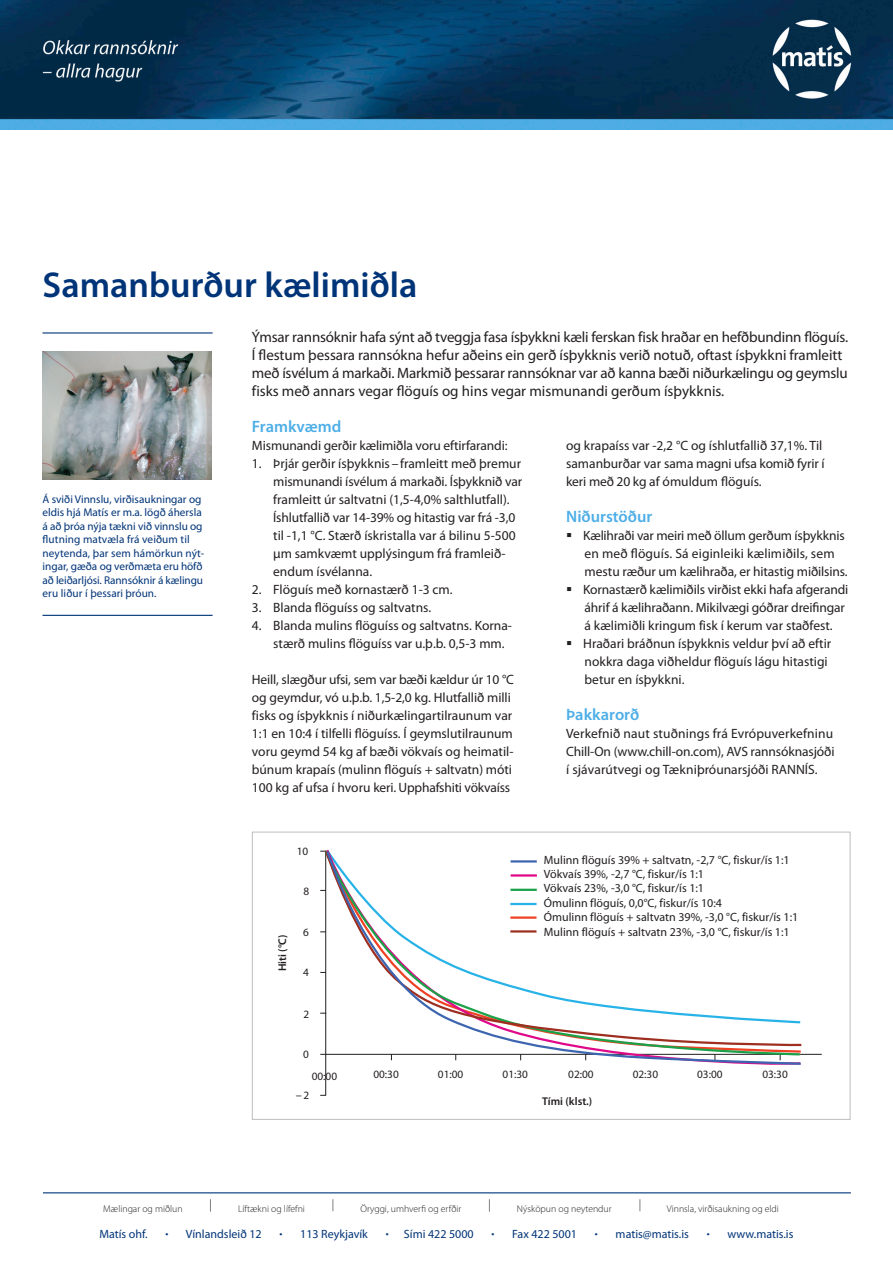
<style>
.page{position:relative;width:893px;height:1263px;background:#fff}
.page>*{position:absolute;margin:0;border:0;box-sizing:border-box;transform-origin:0 0}
.Fyrirsögn{font:600 36px "Myriad Pro";color:#003478}
.Undir_fyrirsögn{font:600 16.5px "Myriad Pro";color:#4daee7}
.Texti_undir_fyrirsög{font:15px/18px "Myriad Pro";letter-spacing:-.01em;color:#231f20}
.Texti_undir_fyrirsög-2{font:13.5px/18px "Myriad Pro";color:#231f20}
.Myndatexti_skýringar{font:12px "Myriad Pro";color:#231f20}
.t1{font:12px "Myriad Pro";color:#003478}
.Myndatexti_skýringar-2{font:11.25px/13.5px "Myriad Pro";color:#003478}
.Myndatexti_skýringar-3{font:11.25px "Myriad Pro";color:#231f20}
.Myndatexti_skýringar-4{font:600 11.25px "Myriad Pro";color:#231f20}
.t2{font:300 9.75px "Myriad Pro";color:#231f20}
.s1{font-size:11.25px}
.s2{font-size:10.5px}
</style>
<div class="page">
<hr style="left:43px;top:1192px;width:808px;height:1px;background:#003478">
<svg style="left:210px;top:1199px;width:1px;height:12px"></svg>
<svg style="left:333px;top:1199px;width:1px;height:12px"></svg>
<svg style="left:489px;top:1199px;width:1px;height:13px"></svg>
<svg style="left:639px;top:1199px;width:1px;height:12px"></svg>
<img style="left:0;top:0;width:893px;height:130px">
<hr style="left:43px;top:332px;width:170px;height:1px;background:#003478">
<hr style="left:43px;top:615px;width:170px;height:1px;background:#003478">
<hr style="left:325px;top:851px;width:1px;height:245px;background:#231f20">
<hr style="left:320px;top:1054px;width:502px;height:1px;background:#231f20">
<svg style="left:325px;top:850px;width:478px;height:216px"></svg>
<hr style="left:511px;top:860px;width:26px;height:2px;background:#3e66b0">
<hr style="left:511px;top:874px;width:26px;height:2px;background:#e00988">
<hr style="left:510px;top:889px;width:27px;height:2px;background:#1aa048">
<hr style="left:510px;top:903px;width:27px;height:2px;background:#27b3e7">
<hr style="left:510px;top:916px;width:26px;height:3px;background:#ef4224">
<hr style="left:510px;top:930px;width:26px;height:2px;background:#9e2f21">
<div style="left:252px;top:832px;width:598px;height:288px;border:1px solid #bcbdc0"></div>
<img style="left:43px;top:352px;width:168px;height:128px">
<p class="Fyrirsögn" style="left:43px;top:262px;width:376px">Samanburður kælimiðla</p>
<p class="Myndatexti_skýringar-2" style="left:43px;top:492px;width:163px">Á sviði Vinnslu, virðisaukningar og eldis hjá Matís er m.a. lögð áhersla á að þróa nýja tækni við vinnslu og flutning matvæla frá veiðum til neytenda, þar sem hámörkun nýt&shy;ingar, gæða og verðmæta eru höfð að leiðarljósi. Rannsóknir á kælingu eru liður í þessari þróun.</p>
<p class="Texti_undir_fyrirsög" style="left:252px;top:328px;width:598px">Ýmsar rannsóknir hafa sýnt að tveggja fasa ísþykkni kæli ferskan fisk hraðar en hefðbundinn flöguís.<br>Í flestum þessara rannsókna hefur aðeins ein gerð ísþykknis verið notuð, oftast ísþykkni framleitt með ísvélum á markaði. Markmið þessarar rannsóknar var að kanna bæði niðurkælingu og geymslu fisks með annars vegar flöguís og hins vegar mismunandi gerðum ísþykknis.</p>
<p class="Undir_fyrirsögn" style="left:252px;top:416px;width:91px">Framkvæmd</p>
<p class="Texti_undir_fyrirsög-2" style="left:252px;top:436px;width:257px">Mismunandi gerðir kælimiðla voru eftirfarandi:</p>
<p class="Texti_undir_fyrirsög-2" style="left:273px;top:454px;width:251px;text-indent:-21px">1. Þrjár gerðir ísþykknis –framleitt með þremur mismunandi ísvélum á markaði. Ísþykknið var framleitt úr saltvatni (1,5-4,0% salthlutfall).<br>Íshlutfallið var 14-39% og hitastig var frá -3,0 til -1,1 °C. Stærð ískristalla var á bilinu 5-500 μm samkvæmt upplýsingum frá framleið&shy;endum ísvélanna.</p>
<p class="Texti_undir_fyrirsög-2" style="left:252px;top:580px;width:202px">2. Flöguís með kornastærð 1-3 cm.</p>
<p class="Texti_undir_fyrirsög-2" style="left:252px;top:598px;width:181px">3. Blanda flöguíss og saltvatns.</p>
<p class="Texti_undir_fyrirsög-2" style="left:273px;top:616px;width:240px;text-indent:-21px">4. Blanda mulins flöguíss og saltvatns. Korna&shy;stærð mulins flöguíss var u.þ.b. 0,5-3 mm.</p>
<p class="Texti_undir_fyrirsög-2" style="left:252px;top:670px;width:264px">Heill, slægður ufsi, sem var bæði kældur úr 10 °C og geymdur, vó u.þ.b. 1,5-2,0 kg. Hlutfallið milli fisks og ísþykknis í niðurkælingartilraunum var 1:1 en 10:4 í tilfelli flöguíss. Í geymslutilraunum voru geymd 54 kg af bæði vökvaís og heimatil&shy;búnum krapaís (mulinn flöguís + saltvatn) móti 100 kg af ufsa í hvoru keri. Upphafshiti vökvaíss</p>
<p class="Texti_undir_fyrirsög-2" style="left:566px;top:436px;width:260px">og krapaíss var -2,2 °C og íshlutfallið 37,1%. Til samanburðar var sama magni ufsa komið fyrir í keri með 20 kg af ómuldum flöguís.</p>
<p class="Undir_fyrirsögn" style="left:566px;top:506px;width:88px">Niðurstöður</p>
<p class="Texti_undir_fyrirsög-2" style="left:583px;top:526px;width:266px">Kælihraði var meiri með öllum gerðum ísþykknis en með flöguís. Sá eiginleiki kælimiðils, sem mestu ræður um kælihraða, er hitastig miðilsins.</p>
<p class="Texti_undir_fyrirsög-2" style="left:583px;top:580px;width:267px">Kornastærð kælimiðils virðist ekki hafa afgerandi áhrif á kælihraðann. Mikilvægi góðrar dreifingar á kælimiðli kringum fisk í kerum var staðfest.</p>
<p class="Texti_undir_fyrirsög-2" style="left:583px;top:634px;width:250px">Hraðari bráðnun ísþykknis veldur því að eftir nokkra daga viðheldur flöguís lágu hitastigi betur en ísþykkni.</p>
<p class="Undir_fyrirsögn" style="left:566px;top:704px;width:75px">Þakkarorð</p>
<p class="Texti_undir_fyrirsög-2" style="left:566px;top:724px;width:270px;text-align:justify">Verkefnið naut stuðnings frá Evrópuverkefninu Chill-On (www.chill-on.com), AVS rannsóknasjóði í sjávarútvegi og Tækniþróunarsjóði RANNÍS.</p>
<p class="Myndatexti_skýringar-3" style="left:297px;top:844px;width:13px">10</p>
<p class="Myndatexti_skýringar-3" style="left:304px;top:884px;width:7px">8</p>
<p class="Myndatexti_skýringar-4" style="left:275px;top:971px;width:39px;rotate:-90deg">Hiti (°C)</p>
<p class="Myndatexti_skýringar-3" style="left:303px;top:925px;width:7px">6</p>
<p class="Myndatexti_skýringar-3" style="left:303px;top:965px;width:7px">4</p>
<p class="Myndatexti_skýringar" style="left:544px;top:852px;width:247px">Mulinn flöguís 39% + saltvatn, -2,7 °C, fiskur/ís 1:1</p>
<p class="Myndatexti_skýringar" style="left:544px;top:867px;width:162px">Vökvaís 39%, -2,7 °C, fiskur/ís 1:1</p>
<p class="Myndatexti_skýringar" style="left:544px;top:881px;width:162px">Vökvaís 23%, -3,0 °C, fiskur/ís 1:1</p>
<p class="Myndatexti_skýringar" style="left:544px;top:895px;width:180px">Ómulinn flöguís, 0,0°C, fiskur/ís 10:4</p>
<p class="Myndatexti_skýringar" style="left:544px;top:910px;width:256px">Ómulinn flöguís + saltvatn 39%, -3,0 °C, fiskur/ís 1:1</p>
<p class="Myndatexti_skýringar" style="left:544px;top:924px;width:247px">Mulinn flöguís + saltvatn 23%, -3,0 °C, fiskur/ís 1:1</p>
<p class="Myndatexti_skýringar-3" style="left:304px;top:1007px;width:7px">2</p>
<p class="Myndatexti_skýringar-3" style="left:303px;top:1047px;width:7px">0</p>
<p class="Myndatexti_skýringar-3" style="left:312px;top:1069px;width:27px">00:00</p>
<p class="Myndatexti_skýringar-3" style="left:373px;top:1068px;width:27px">00:30</p>
<p class="Myndatexti_skýringar-3" style="left:438px;top:1068px;width:27px">01:00</p>
<p class="Myndatexti_skýringar-3" style="left:503px;top:1068px;width:27px">01:30</p>
<p class="Myndatexti_skýringar-3" style="left:568px;top:1068px;width:27px">02:00</p>
<p class="Myndatexti_skýringar-3" style="left:633px;top:1068px;width:27px">02:30</p>
<p class="Myndatexti_skýringar-3" style="left:697px;top:1068px;width:27px">03:00</p>
<p class="Myndatexti_skýringar-3" style="left:762px;top:1068px;width:27px">03:30</p>
<p class="Myndatexti_skýringar" style="left:296px;top:1087px;width:15px">–<span class="s1">2</span></p>
<p class="Myndatexti_skýringar-4" style="left:542px;top:1094px;width:52px">Tími (klst.)</p>
<p class="t2" style="left:103px;top:1203px;width:81px">Mælingar og miðlun</p>
<p class="t2" style="left:238px;top:1203px;width:68px">Líftækni og lífefni</p>
<p class="t2" style="left:360px;top:1203px;width:102px">Öryggi, umhverfi og erfðir</p>
<p class="t2" style="left:517px;top:1203px;width:96px">Nýsköpun og neytendur</p>
<p class="t2" style="left:667px;top:1203px;width:114px">Vinnsla, virðisaukning og eldi</p>
<p class="t1" style="left:99px;top:1226px;width:50px">Matís ohf.</p>
<p class="t1" style="left:166px;top:1226px;width:98px"><span class="s2">•</span> Vínlandsleið 12</p>
<p class="t1" style="left:279px;top:1226px;width:90px"><span class="s2">•</span> 113 Reykjavík</p>
<p class="t1" style="left:386px;top:1226px;width:89px"><span class="s2">•</span> Sími 422 5000</p>
<p class="t1" style="left:491px;top:1226px;width:87px"><span class="s2">•</span> Fax 422 5001</p>
<p class="t1" style="left:595px;top:1226px;width:96px"><span class="s2">•</span> matis@matis.is</p>
<p class="t1" style="left:707px;top:1226px;width:88px"><span class="s2">•</span> www.matis.is</p>
</div>
